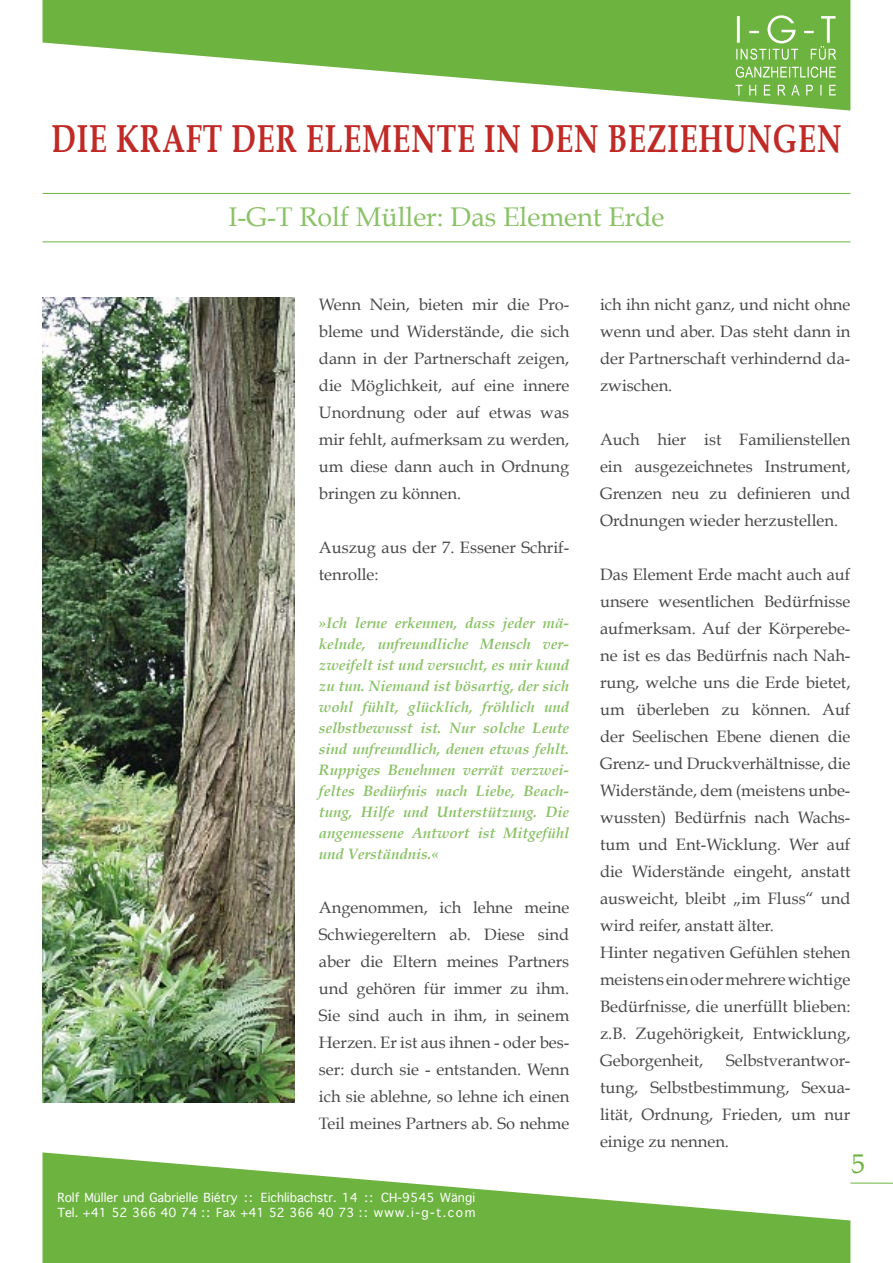
<style>
.page{position:relative;width:893px;height:1263px;background:#fff}
.page>*{position:absolute;margin:0;border:0;box-sizing:border-box;transform-origin:0 0}
.t1{font:700 39px "Book Antiqua";letter-spacing:.03em;color:#c02a26;scale:.75 1}
.t2{font:27px "Book Antiqua";color:#8ac266}
.t3{font:27px "Book Antiqua";color:#6db340}
.t4{font:16.5px/27px "Book Antiqua";color:#484848;text-align:justify}
.t5{font:italic 700 15px/21px "Book Antiqua";color:#8ac266;text-align:justify}
.t6{font:12px "Geneva";color:#fff}
</style>
<div class="page">
<svg style="left:43px;top:0;width:807px;height:111px;fill:#6db340"></svg>
<svg style="left:43px;top:1152px;width:807px;height:111px;fill:#6db340"></svg>
<hr style="left:43px;top:193px;width:807px;height:1px;background:#6db340">
<hr style="left:43px;top:241px;width:807px;height:1px;background:#6db340">
<img style="left:43px;top:298px;width:252px;height:805px">
<hr style="left:850px;top:1183px;width:43px;height:1px;background:#6db340">
<svg style="left:736px;top:67px;width:100px;height:11px"></svg>
<svg style="left:735px;top:85px;width:101px;height:11px"></svg>
<svg style="left:736px;top:15px;width:100px;height:45px;background:#84bf5e"></svg>
<p class="t1" style="left:52px;top:116px;width:1054px">DIE KRAFT DER ELEMENTE IN DEN BEZIEHUNGEN</p>
<p class="t2" style="left:228px;top:201px;width:437px">I-G-T Rolf Müller: Das Element Erde</p>
<p class="t4" style="left:319px;top:291px;width:252px">Wenn Nein, bieten mir die Pro&shy;bleme und Widerstände, die sich dann in der Partnerschaft zeigen, die Möglichkeit, auf eine innere Unordnung oder auf etwas was mir fehlt, aufmerksam zu werden, um diese dann auch in Ordnung bringen zu können.</p>
<p class="t4" style="left:319px;top:534px;width:252px">Auszug aus der 7. Essener Schrif&shy;tenrolle:</p>
<p class="t5" style="left:319px;top:612px;width:252px">»Ich lerne erkennen, dass jeder mä&shy;kelnde, unfreundliche Mensch ver&shy;zweifelt ist und versucht, es mir kund zu tun. Niemand ist bösartig, der sich wohl fühlt, glücklich, fröhlich und selbstbewusst ist. Nur solche Leute sind unfreundlich, denen etwas fehlt.<br>Ruppiges Benehmen verrät verzwei&shy;feltes Bedürfnis nach Liebe, Beach&shy;tung, Hilfe und Unterstützung. Die angemessene Antwort ist Mitgefühl und Verständnis.«</p>
<p class="t4" style="left:319px;top:894px;width:252px">Angenommen, ich lehne meine Schwiegereltern ab. Diese sind aber die Eltern meines Partners und gehören für immer zu ihm.<br>Sie sind auch in ihm, in seinem Herzen. Er ist aus ihnen - oder bes&shy;ser: durch sie - entstanden. Wenn ich sie ablehne, so lehne ich einen Teil meines Partners ab. So nehme</p>
<p class="t6" style="left:57px;top:1190px;width:419px">Rolf Müller und Gabrielle Biétry :: Eichlibachstr. 14 :: CH-9545 Wängi</p>
<p class="t6" style="left:57px;top:1205px;width:419px">Tel. +41 52 366 40 74 :: Fax +41 52 366 40 73 :: www.i-g-t.com</p>
<p class="t4" style="left:600px;top:291px;width:252px">ich ihn nicht ganz, und nicht ohne wenn und aber. Das steht dann in der Partnerschaft verhindernd da&shy;zwischen.</p>
<p class="t4" style="left:600px;top:426px;width:252px">Auch hier ist Familienstellen ein ausgezeichnetes Instrument, Grenzen neu zu definieren und Ordnungen wieder herzustellen.</p>
<p class="t4" style="left:600px;top:561px;width:252px">Das Element Erde macht auch auf unsere wesentlichen Bedürfnisse aufmerksam. Auf der Körperebe&shy;ne ist es das Bedürfnis nach Nah&shy;rung, welche uns die Erde bietet, um überleben zu können. Auf der Seelischen Ebene dienen die Grenz- und Druckverhältnisse, die Widerstände, dem (meistens unbe&shy;wussten) Bedürfnis nach Wachs&shy;tum und Ent-Wicklung. Wer auf die Widerstände eingeht, anstatt ausweicht, bleibt „im Fluss“ und wird reifer, anstatt älter.</p>
<p class="t4" style="left:600px;top:939px;width:252px">Hinter negativen Gefühlen stehen meistens ein oder mehrere wichtige Bedürfnisse, die unerfüllt blieben: z.B. Zugehörigkeit, Entwicklung, Geborgenheit,</p>
<p class="t4" style="left:600px;top:1047px;width:252px;text-indent:126px">Selbstverantwor&shy;tung, Selbstbestimmung, Sexua&shy;lität, Ordnung, Frieden, um nur einige zu nennen.</p>
<p class="t3" style="left:851px;top:1147px;width:15px">5</p>
</div>
